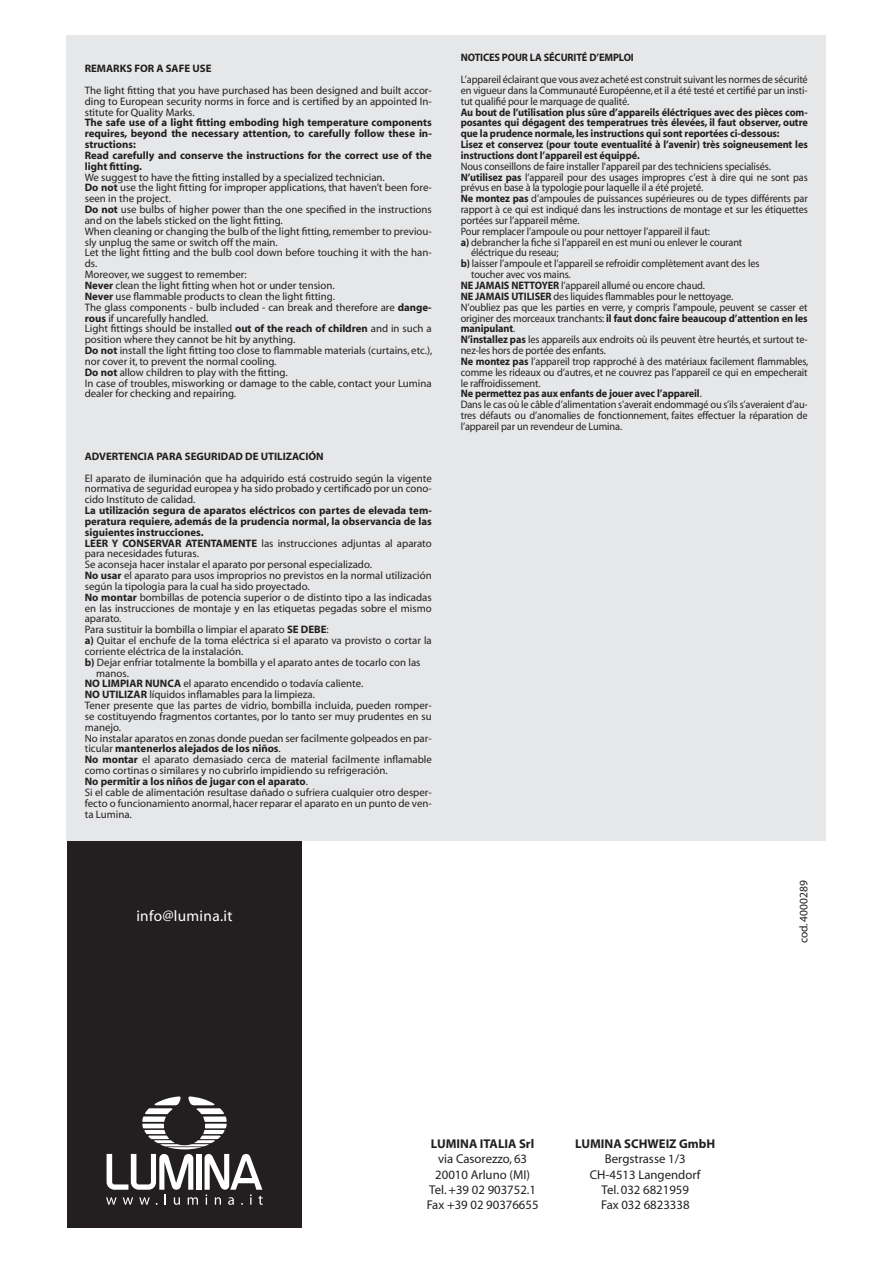
<style>
.page{position:relative;width:893px;height:1263px;background:#fff}
.page>*{position:absolute;margin:0;border:0;box-sizing:border-box;transform-origin:0 0}
.t1{font:15.3px "Myriad";letter-spacing:.02em;color:#fff}
.t2{font:12.75px/15.3px "Myriad";color:#231f20;text-align:center}
.t3{font:11.55px "Myriad";color:#231f20}
.t4{font:10.8px/10.8px "Myriad";color:#231f20}
.t5{font:10.8px/21.8px "Myriad";color:#231f20;scale:.95 1}
.t6{font:700 10.8px "Myriad";letter-spacing:-.01em;color:#231f20;scale:.95 1}
.t7{font:700 10.8px "Myriad";letter-spacing:-.01em;color:#231f20}
.s1{font-weight:700}
.s2{font-weight:400}
</style>
<div class="page">
<div style="left:67px;top:35px;width:759px;height:806px;background:#e6e7e8"></div>
<div style="left:67px;top:841px;width:235px;height:387px;background:#231f20"></div>
<svg style="left:106px;top:1096px;width:157px;height:109px"></svg>
<p class="t4" style="left:85px;top:59px;width:348px;line-height:21.8px"><span class="s1">REMARKS FOR A SAFE USE<br></span>The light fitting that you have purchased has been designed and built accor-</p>
<p class="t4" style="left:85px;top:97px;width:349px">ding to European security norms in force and is certified by an appointed In&shy;stitute for Quality Marks.<br><span class="s1">The safe use of a light fitting emboding high temperature components requires, beyond the necessary attention, to carefully follow these in&shy;structions:<br>Read carefully and conserve the instructions for the correct use of the light fitting.<br></span>We suggest to have the fitting installed by a specialized technician.<br><span class="s1">Do not</span> use the light fitting for improper applications, that haven’t been fore&shy;seen in the project.<br><span class="s1">Do not</span> use bulbs of higher power than the one specified in the instructions and on the labels sticked on the light fitting.<br>When cleaning or changing the bulb of the light fitting, remember to previou&shy;sly unplug the same or switch off the main.<br>Let the light fitting and the bulb cool down before touching it with the han&shy;ds.<br>Moreover, we suggest to remember:<br><span class="s1">Never</span> clean the light fitting when hot or under tension.<br><span class="s1">Never</span> use flammable products to clean the light fitting.<br>The glass components - bulb included - can break and therefore are <span class="s1">dange&shy;rous</span> if uncarefully handled.<br>Light fittings should be installed <span class="s1">out of the reach of children</span> and in such a position where they cannot be hit by anything.<br><span class="s1">Do not</span> install the light fitting too close to flammable materials (curtains, etc.), nor cover it, to prevent the normal cooling.<br><span class="s1">Do not</span> allow children to play with the fitting.<br>In case of troubles, misworking or damage to the cable, contact your Lumina dealer for checking and repairing.</p>
<p class="t4" style="left:85px;top:446px;width:348px;line-height:21.8px"><span class="s1">ADVERTENCIA PARA SEGURIDAD DE UTILIZACIÓN<br></span>El aparato de iluminación que ha adquirido está costruido según la vigente</p>
<p class="t4" style="left:85px;top:484px;width:348px">normativa de seguridad europea y ha sido probado y certificado por un cono-</p>
<p class="t4" style="left:85px;top:495px;width:112px">cido Instituto de calidad.</p>
<p class="t7" style="left:85px;top:506px;width:348px">La utilización segura de aparatos eléctricos con partes de elevada tem-</p>
<p class="t7" style="left:85px;top:517px;width:348px">peratura requiere, además de la prudencia normal, la observancia de las</p>
<p class="t7" style="left:85px;top:528px;width:120px">siguientes instrucciones.</p>
<p class="t4" style="left:85px;top:538px;width:348px"><span class="s1">LEER Y CONSERVAR ATENTAMENTE</span> las instrucciones adjuntas al aparato</p>
<p class="t4" style="left:85px;top:549px;width:116px">para necesidades futuras.</p>
<p class="t4" style="left:85px;top:560px;width:289px">Se aconseja hacer instalar el aparato por personal especializado.</p>
<p class="t4" style="left:85px;top:571px;width:348px"><span class="s1">No usar</span> el aparato para usos improprios no previstos en la normal utilización</p>
<p class="t4" style="left:85px;top:582px;width:226px">según la tipologia para la cual ha sido proyectado.</p>
<p class="t4" style="left:85px;top:593px;width:348px"><span class="s1">No montar</span> bombillas de potencia superior o de distinto tipo a las indicadas</p>
<p class="t4" style="left:85px;top:603px;width:348px">en las instrucciones de montaje y en las etiquetas pegadas sobre el mismo</p>
<p class="t4" style="left:85px;top:614px;width:38px">aparato.</p>
<p class="t4" style="left:85px;top:625px;width:246px">Para sustituir la bombilla o limpiar el aparato <span class="s1">SE DEBE</span>:</p>
<p class="t4" style="left:85px;top:636px;width:348px"><span class="s1">a)</span> Quitar el enchufe de la toma eléctrica si el aparato va provisto o cortar la</p>
<p class="t4" style="left:85px;top:647px;width:160px">corriente eléctrica de la instalación.</p>
<p class="t4" style="left:85px;top:658px;width:337px"><span class="s1">b)</span> Dejar enfriar totalmente la bombilla y el aparato antes de tocarlo con las</p>
<p class="t4" style="left:96px;top:668px;width:34px">manos.</p>
<p class="t4" style="left:85px;top:679px;width:280px"><span class="s1">NO LIMPIAR NUNCA</span> el aparato encendido o todavía caliente.</p>
<p class="t4" style="left:85px;top:690px;width:232px"><span class="s1">NO UTILIZAR</span> líquidos inflamables para la limpieza.</p>
<p class="t4" style="left:85px;top:701px;width:348px">Tener presente que las partes de vidrio, bombilla incluida, pueden romper-</p>
<p class="t4" style="left:85px;top:712px;width:348px">se costituyendo fragmentos cortantes, por lo tanto ser muy prudentes en su</p>
<p class="t4" style="left:85px;top:723px;width:38px">manejo.</p>
<p class="t4" style="left:85px;top:733px;width:348px">No instalar aparatos en zonas donde puedan ser facilmente golpeados en par-</p>
<p class="t7" style="left:85px;top:745px;width:198px"><span class="s2">ticular</span> mantenerlos alejados de los niños<span class="s2">.</span></p>
<p class="t4" style="left:85px;top:755px;width:348px"><span class="s1">No montar</span> el aparato demasiado cerca de material facilmente inflamable</p>
<p class="t4" style="left:85px;top:766px;width:304px">como cortinas o similares y no cubrirlo impidiendo su refrigeración.</p>
<p class="t7" style="left:85px;top:777px;width:225px">No permitir a los niños de jugar con el aparato<span class="s2">.</span></p>
<p class="t4" style="left:85px;top:788px;width:348px">Si el cable de alimentación resultase dañado o sufriera cualquier otro desper-</p>
<p class="t4" style="left:85px;top:799px;width:348px">fecto o funcionamiento anormal, hacer reparar el aparato en un punto de ven-</p>
<p class="t4" style="left:85px;top:809px;width:49px">ta Lumina.</p>
<p class="t1" style="left:136px;top:910px;width:98px">info@lumina.it</p>
<p class="t5" style="left:461px;top:48px;width:367px"><span class="s1">NOTICES POUR LA SÉCURITÉ D’EMPLOI<br></span>L’appareil éclairant que vous avez acheté est construit suivant les normes de sécurité</p>
<p class="t5" style="left:461px;top:80px;width:367px">en vigueur dans la Communauté Européenne, et il a été testé et certifié par un insti-</p>
<p class="t5" style="left:461px;top:91px;width:179px">tut qualifié pour le marquage de qualité.</p>
<p class="t6" style="left:461px;top:108px;width:367px">Au bout de l’utilisation plus sûre d’appareils éléctriques avec des pièces com-</p>
<p class="t6" style="left:461px;top:119px;width:367px">posantes qui dégagent des temperatrues très élevées, il faut observer, outre</p>
<p class="t6" style="left:461px;top:130px;width:337px">que la prudence normale, les instructions qui sont reportées ci-dessous:</p>
<p class="t6" style="left:461px;top:140px;width:367px">Lisez et conservez (pour toute eventualité à l’avenir) très soigneusement les</p>
<p class="t6" style="left:461px;top:151px;width:190px">instructions dont l’appareil est équippé.</p>
<p class="t5" style="left:461px;top:156px;width:328px">Nous conseillons de faire installer l’appareil par des techniciens specialisés.</p>
<p class="t5" style="left:461px;top:167px;width:367px"><span class="s1">N’utilisez pas</span> l’appareil pour des usages impropres c’est à dire qui ne sont pas</p>
<p class="t5" style="left:461px;top:178px;width:257px">prévus en base à la typologie pour laquelle il a été projeté.</p>
<p class="t5" style="left:461px;top:189px;width:367px"><span class="s1">Ne montez pas</span> d’ampoules de puissances supérieures ou de types différents par</p>
<p class="t5" style="left:461px;top:200px;width:367px">rapport à ce qui est indiqué dans les instructions de montage et sur les étiquettes</p>
<p class="t5" style="left:461px;top:210px;width:127px">portées sur l’appareil même.</p>
<p class="t5" style="left:461px;top:221px;width:264px">Pour remplacer l’ampoule ou pour nettoyer l’appareil il faut:</p>
<p class="t5" style="left:461px;top:232px;width:298px"><span class="s1">a)</span> debrancher la fiche si l’appareil en est muni ou enlever le courant</p>
<p class="t5" style="left:471px;top:243px;width:94px">éléctrique du reseau;</p>
<p class="t5" style="left:461px;top:254px;width:316px"><span class="s1">b)</span> laisser l’ampoule et l’appareil se refroidir complètement avant des les</p>
<p class="t5" style="left:471px;top:265px;width:106px">toucher avec vos mains.</p>
<p class="t5" style="left:461px;top:275px;width:258px"><span class="s1">NE JAMAIS NETTOYER</span> l’appareil allumé ou encore chaud.</p>
<p class="t5" style="left:461px;top:286px;width:288px"><span class="s1">NE JAMAIS UTILISER</span> des liquides flammables pour le nettoyage.</p>
<p class="t5" style="left:461px;top:297px;width:367px">N’oubliez pas que les parties en verre, y compris l’ampoule, peuvent se casser et</p>
<p class="t6" style="left:461px;top:314px;width:367px"><span class="s2">originer des morceaux tranchants:</span> il faut donc faire beaucoup d’attention en les</p>
<p class="t6" style="left:461px;top:325px;width:59px">manipulant<span class="s2">.</span></p>
<p class="t5" style="left:461px;top:330px;width:367px"><span class="s1">N’installez pas</span> les appareils aux endroits où ils peuvent ètre heurtés, et surtout te-</p>
<p class="t5" style="left:461px;top:340px;width:154px">nez-les hors de portée des enfants.</p>
<p class="t5" style="left:461px;top:351px;width:367px"><span class="s1">Ne montez pas</span> l’appareil trop rapproché à des matériaux facilement flammables,</p>
<p class="t5" style="left:461px;top:362px;width:367px">comme les rideaux ou d’autres, et ne couvrez pas l’appareil ce qui en empecherait</p>
<p class="t5" style="left:461px;top:373px;width:86px">le raffroidissement.</p>
<p class="t6" style="left:461px;top:390px;width:255px">Ne permettez pas aux enfants de jouer avec l’appareil<span class="s2">.</span></p>
<p class="t5" style="left:461px;top:395px;width:367px">Dans le cas où le câble d’alimentation s’averait endommagé ou s’ils s’averaient d’au-</p>
<p class="t5" style="left:461px;top:405px;width:367px">tres défauts ou d’anomalies de fonctionnement, faites effectuer la réparation de</p>
<p class="t5" style="left:461px;top:416px;width:171px">l’appareil par un revendeur de Lumina.</p>
<p class="t3" style="left:799px;top:943px;width:64px;rotate:-90deg">cod. 4000289</p>
<p class="t2" style="left:427px;top:1137px;width:113px"><span class="s1">LUMINA ITALIA Srl </span>via Casorezzo, 63<br>20010 Arluno (MI)<br>Tel. +39 02 903752.1<br>Fax +39 02 90376655</p>
<p class="t2" style="left:575px;top:1137px;width:141px"><span class="s1">LUMINA SCHWEIZ GmbH<br></span>Bergstrasse 1/3<br>CH-4513 Langendorf<br>Tel. 032 6821959<br>Fax 032 6823338</p>
</div>
